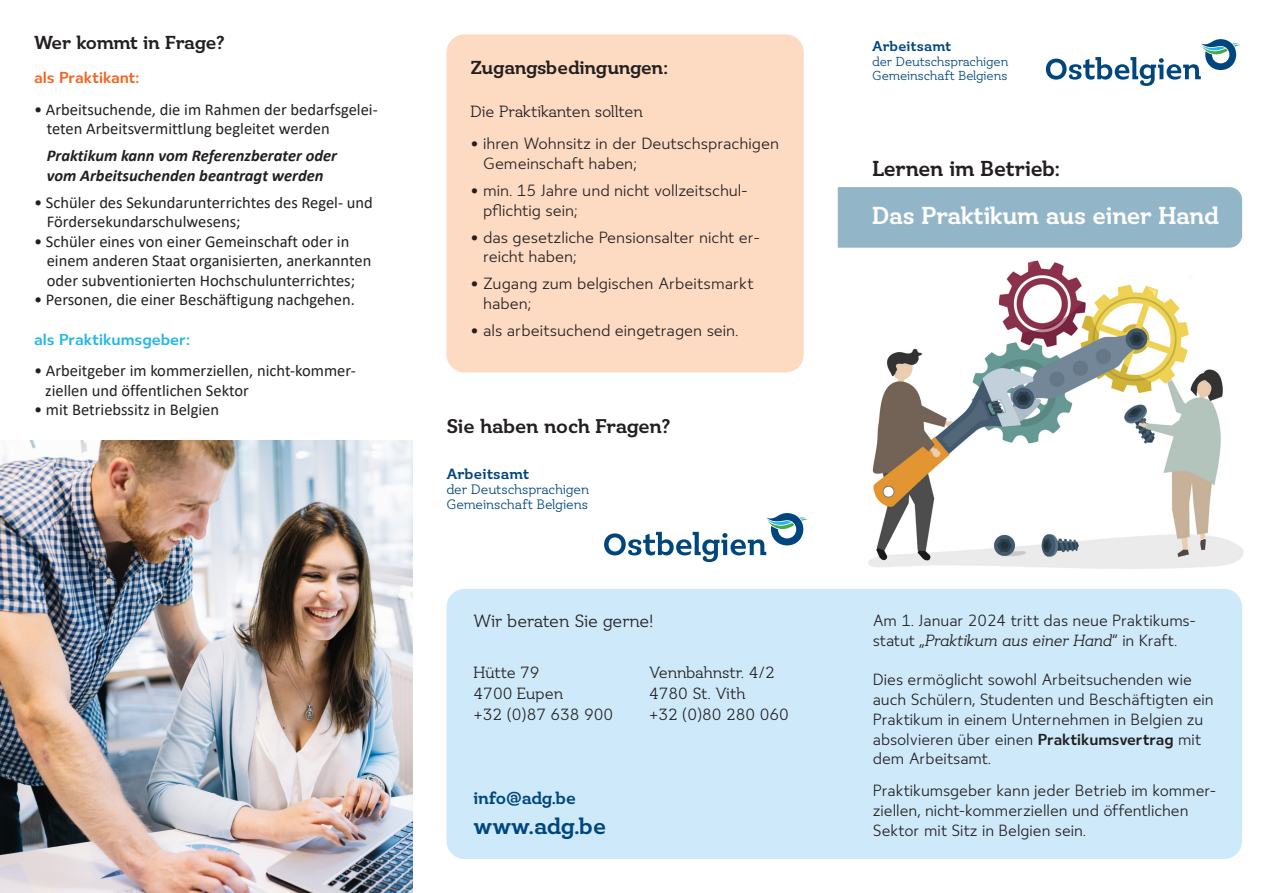
<style>
.page{position:relative;width:1263px;height:893px;background:#fff}
.page>*{position:absolute;margin:0;border:0;box-sizing:border-box;transform-origin:0 0}
.t1{font:700 25.5px "Ostbe Serif Office";letter-spacing:-.015em;color:#fff}
.t2{font:700 24px "Ostbe Serif Office";color:#00467e}
.t3{font:700 22.5px "Ostbe Serif Office";letter-spacing:-.005em;color:#231f20}
.t4{font:700 20.55px "Ostbe Serif Office";letter-spacing:-.02em;color:#231f20}
.t5{font:700 19.5px "Ostbe Serif Office";letter-spacing:-.02em;color:#231f20}
.t6{font:18px "Ostbe Serif Office";letter-spacing:-.01em;color:#231f20}
.t7{font:700 18px "Ostbe Serif Office";letter-spacing:-.02em;color:#00467e}
.t8{font:16.5px/19.8px "Ostbe Sans Office";color:#231f20}
.t9{font:16.5px/19.5px "Calibri";color:#231f20}
.t10{font:16.5px "Ostbe Serif Office";letter-spacing:-.005em;color:#231f20}
.t11{font:italic 700 16.5px/19.5px "Calibri";color:#231f20}
.t12{font:700 16.5px "Ostbe Sans Office";color:#26b6ea}
.t13{font:700 16.5px "Ostbe Sans Office";color:#f36421}
.t14{font:700 15.45px "Ostbe Serif Office";letter-spacing:.01em;color:#00467e}
.t15{font:700 14.7px "Ostbe Serif Office";letter-spacing:.01em;color:#00467e}
.t16{font:13.95px/14.9px "Ostbe Serif Office";letter-spacing:-.01em;color:#00467e}
.t17{font:13.35px/14.2px "Ostbe Serif Office";letter-spacing:-.01em;color:#00467e}
.s1{font-family:"Calibri"}
.s2{font-style:italic}
.s3{font-weight:700}
</style>
<div class="page">
<div style="left:446px;top:34px;width:358px;height:338px;background:#fddac2;border-radius:18px"></div>
<div style="left:446px;top:589px;width:796px;height:270px;background:#cee9f9;border-radius:18px"></div>
<svg style="left:1046px;top:39px;width:194px;height:47px"></svg>
<div style="left:838px;top:187px;width:404px;height:61px;background:#92b6c7"></div>
<img style="left:868px;top:260px;width:376px;height:309px">
<img style="left:0;top:440px;width:412px;height:453px">
<svg style="left:604px;top:513px;width:204px;height:49px"></svg>
<p class="t5" style="left:34px;top:31px;width:192px">Wer kommt in Frage?</p>
<p class="t13" style="left:34px;top:68px;width:107px">als Praktikant:</p>
<p class="t9" style="left:47px;top:99px;width:332px;text-indent:-13px">• Arbeitsuchende, die im Rahmen der bedarfsgelei&shy;teten Arbeitsvermittlung begleitet werden</p>
<p class="t11" style="left:47px;top:145px;width:292px">Praktikum kann vom Referenzberater oder vom Arbeitsuchenden beantragt werden</p>
<p class="t9" style="left:47px;top:192px;width:327px;text-indent:-13px">• Schüler des Sekundarunterrichtes des Regel- und<br>Fördersekundarschulwesens;</p>
<p class="t9" style="left:47px;top:231px;width:326px;text-indent:-13px">• Schüler eines von einer Gemeinschaft oder in einem anderen Staat organisierten, anerkannten oder subventionierten Hochschulunterrichtes;</p>
<p class="t9" style="left:34px;top:290px;width:322px">• Personen, die einer Beschäftigung nachgehen.</p>
<p class="t12" style="left:34px;top:330px;width:158px">als Praktikumsgeber:</p>
<p class="t9" style="left:45px;top:360px;width:312px;text-indent:-11px">• Arbeitgeber im kommerziellen, nicht-kommer&shy;ziellen und öffentlichen Sektor</p>
<p class="t9" style="left:34px;top:399px;width:187px">• mit Betriebssitz in Belgien</p>
<p class="t5" style="left:470px;top:56px;width:199px">Zugangsbedingungen:</p>
<p class="t10" style="left:470px;top:103px;width:174px">Die Praktikanten sollten</p>
<p class="t8" style="left:483px;top:134px;width:297px;text-indent:-13px"><span class="s1">•</span> ihren Wohnsitz in der Deutschsprachigen<br>Gemeinschaft haben;</p>
<p class="t8" style="left:483px;top:181px;width:266px;text-indent:-13px"><span class="s1">•</span> min. 15 Jahre und nicht vollzeitschul&shy;pflichtig sein;</p>
<p class="t8" style="left:483px;top:228px;width:278px;text-indent:-13px"><span class="s1">•</span> das gesetzliche Pensionsalter nicht er&shy;reicht haben;</p>
<p class="t8" style="left:483px;top:275px;width:272px;text-indent:-13px"><span class="s1">•</span> Zugang zum belgischen Arbeitsmarkt haben;</p>
<p class="t8" style="left:470px;top:322px;width:270px"><span class="s1">•</span> als arbeitsuchend eingetragen sein.</p>
<p class="t4" style="left:446px;top:415px;width:226px">Sie haben noch Fragen?</p>
<p class="t14" style="left:446px;top:465px;width:84px">Arbeitsamt</p>
<p class="t16" style="left:446px;top:483px;width:144px">der Deutschsprachigen<br>Gemeinschaft Belgiens</p>
<p class="t6" style="left:474px;top:611px;width:181px">Wir beraten Sie gerne!</p>
<p class="t10" style="left:474px;top:663px;width:68px">Hütte 79</p>
<p class="t10" style="left:649px;top:663px;width:127px">Vennbahnstr. 4/2</p>
<p class="t10" style="left:474px;top:684px;width:91px">4700 Eupen</p>
<p class="t10" style="left:649px;top:684px;width:98px">4780 St. Vith</p>
<p class="t10" style="left:474px;top:705px;width:141px">+32 (0)87 638 900</p>
<p class="t10" style="left:649px;top:705px;width:141px">+32 (0)80 280 060</p>
<p class="t7" style="left:474px;top:788px;width:104px">info@adg.be</p>
<h2 class="t2" style="left:474px;top:812px;width:134px">www.adg.be</h2>
<p class="t15" style="left:872px;top:38px;width:80px">Arbeitsamt</p>
<p class="t17" style="left:872px;top:55px;width:138px">der Deutschsprachigen<br>Gemeinschaft Belgiens</p>
<h3 class="t3" style="left:872px;top:155px;width:189px">Lernen im Betrieb:</h3>
<h1 class="t1" style="left:872px;top:201px;width:348px">Das Praktikum aus einer Hand</h1>
<p class="t8" style="left:873px;top:611px;width:325px">Am 1. Januar 2024 tritt das neue Praktikums&shy;statut „<span class="s2">Praktikum aus einer Hand</span>“ in Kraft.</p>
<p class="t8" style="left:873px;top:671px;width:342px">Dies ermöglicht sowohl Arbeitsuchenden wie auch Schülern, Studenten und Beschäftigten ein Praktikum in einem Unternehmen in Belgien zu absolvieren über einen <span class="s3">Praktikumsvertrag</span> mit dem Arbeitsamt.</p>
<p class="t8" style="left:873px;top:782px;width:345px">Praktikumsgeber kann jeder Betrieb im kommer&shy;ziellen, nicht-kommerziellen und öffentlichen<br>Sektor mit Sitz in Belgien sein.</p>
</div>
